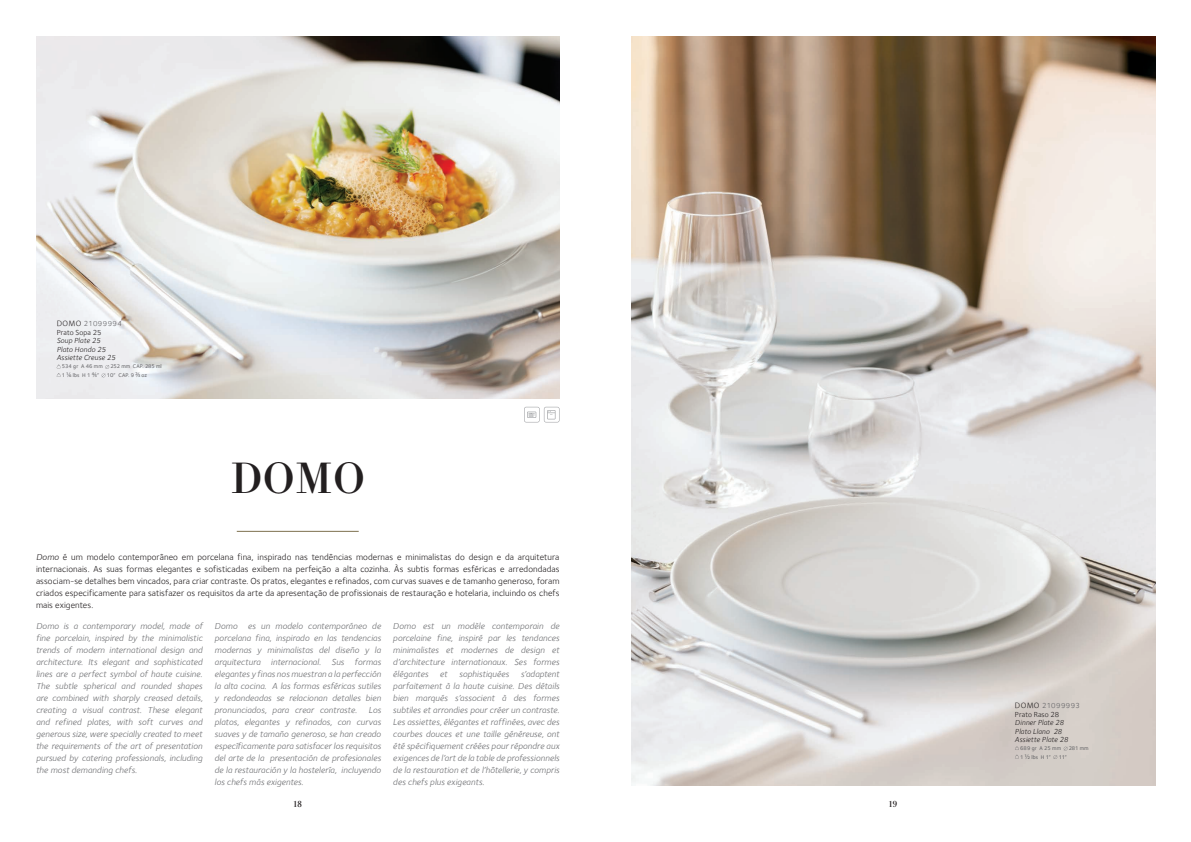
<style>
.page{position:relative;width:1191px;height:842px;background:#fff}
.page>*{position:absolute;margin:0;border:0;box-sizing:border-box;transform-origin:0 0}
.t1{font:700 45px "Andrade Pro";color:#231f20}
.t2{font:italic 9px/12px "Foundry Sterling";letter-spacing:.01em;color:#6c6d70;text-align:justify}
.t3{font:9px/12px "Foundry Sterling";letter-spacing:.01em;color:#231f20;text-align:justify}
.t4{font:700 9px "Andrade Pro";color:#231f20}
.t5{font:italic 7.5px/8.5px "Foundry Sterling";letter-spacing:.015em;color:#231f20}
.t6{font:7.5px/8.5px "Foundry Sterling";letter-spacing:.015em;color:#231f20}
.t7{font:500 5.5px "Foundry Sterling";letter-spacing:.015em;color:#636366}
.s1{font-family:"Foundry Sterling Book Expert";font-size:8px}
.s2{color:#636366}
.s3{font-family:"Myriad Pro";font-weight:400;font-size:7px}
.s4{font-family:"Myriad Pro";font-weight:400}
.s5{font-style:italic}
</style>
<div class="page">
<hr style="left:237px;top:531px;width:122px;height:1px;background:#7d704f">
<img style="left:631px;top:36px;width:524px;height:749px">
<img style="left:36px;top:36px;width:523px;height:362px">
<svg style="left:57px;top:364px;width:4px;height:13px"></svg>
<svg style="left:102px;top:365px;width:7px;height:12px"></svg>
<svg style="left:1063px;top:747px;width:4px;height:3px"></svg>
<svg style="left:1014px;top:746px;width:5px;height:12px"></svg>
<svg style="left:1053px;top:755px;width:4px;height:4px"></svg>
<svg style="left:524px;top:407px;width:35px;height:15px"></svg>
<p class="t6" style="left:57px;top:319px;width:67px"><span class="s1">DOMO</span> <span class="s2">21099994<br></span>Prato Sopa 25</p>
<p class="t5" style="left:57px;top:336px;width:60px">Soup Plate 25<br>Plato Hondo 25<br>Assiette Creuse 25</p>
<p class="t7" style="left:62px;top:363px;width:42px">534 gr A 46 mm</p>
<p class="t7" style="left:110px;top:363px;width:53px">252 mm CAP. 285 ml</p>
<p class="t7" style="left:62px;top:372px;width:39px">1 <span class="s3">1/6</span> lbs H 1 <span class="s3">4/5</span><span class="s4">”</span></p>
<p class="t7" style="left:107px;top:372px;width:42px">10<span class="s4">”</span> CAP. 9 <span class="s3">2/3</span> oz</p>
<h1 class="t1" style="left:230px;top:448px;width:136px">DOMO</h1>
<p class="t3" style="left:36px;top:551px;width:525px"><span class="s5">Domo</span> é um modelo contemporâneo em porcelana fina, inspirado nas tendências modernas e minimalistas do design e da arquitetura internacionais. As suas formas elegantes e sofisticadas exibem na perfeição a alta cozinha. Às subtis formas esféricas e arredondadas associam-se detalhes bem vincados, para criar contraste. Os pratos, elegantes e refinados, com curvas suaves e de tamanho generoso, foram criados especificamente para satisfazer os requisitos da arte da apresentação de profissionais de restauração e hotelaria, incluindo os chefs mais exigentes.</p>
<p class="t2" style="left:36px;top:620px;width:168px">Domo is a contemporary model, made of fine porcelain, inspired by the minimalistic trends of modern international design and architecture. Its elegant and sophisticated lines are a perfect symbol of haute cuisine.<br>The subtle spherical and rounded shapes are combined with sharply creased details, creating a visual contrast. These elegant and refined plates, with soft curves and generous size, were specially created to meet the requirements of the art of presentation pursued by catering professionals, including the most demanding chefs.</p>
<p class="t2" style="left:214px;top:620px;width:168px">Domo es un modelo contemporáneo de porcelana fina, inspirado en las tendencias modernas y minimalistas del diseño y la arquitectura internacional. Sus formas elegantes y finas nos muestran a la perfección la alta cocina. A las formas esféricas sutiles y redondeadas se relacionan detalles bien pronunciados, para crear contraste.</p>
<p class="t2" style="left:214px;top:704px;width:168px;text-indent:154px">Los platos, elegantes y refinados, con curvas suaves y de tamaño generoso, se han creado específicamente para satisfacer los requisitos del arte de la presentación de profesionales de la restauración y la hostelería, incluyendo los chefs más exigentes.</p>
<p class="t2" style="left:393px;top:620px;width:168px">Domo est un modèle contemporain de porcelaine fine, inspiré par les tendances minimalistes et modernes de design et d’architecture internationaux. Ses formes élégantes</p>
<p class="t2" style="left:393px;top:668px;width:168px;text-indent:128px">s’adaptent parfaitement à la haute cuisine. Des détails bien marqués s’associent à des formes subtiles et arrondies pour créer un contraste.<br>Les assiettes, élégantes et raffinées, avec des courbes douces et une taille généreuse, ont été spécifiquement créées pour répondre aux exigences de l’art de la table de professionnels de la restauration et de l’hôtellerie, y compris des chefs plus exigeants.</p>
<p class="t2" style="left:440px;top:668px;width:9px">et</p>
<p class="t2" style="left:459px;top:668px;width:52px">sophistiquées</p>
<p class="t4" style="left:293px;top:798px;width:10px">18</p>
<p class="t4" style="left:889px;top:798px;width:10px">19</p>
<p class="t6" style="left:1015px;top:701px;width:66px"><span class="s1">DOMO</span> <span class="s2">21099993<br></span>Prato Raso 28</p>
<p class="t5" style="left:1015px;top:718px;width:55px">Dinner Plate 28<br>Plato Llano 28<br>Assiette Plate 28</p>
<p class="t7" style="left:1020px;top:745px;width:42px">689 gr A 25 mm</p>
<p class="t7" style="left:1068px;top:745px;width:21px">281 mm</p>
<p class="t7" style="left:1020px;top:753px;width:32px">1 <span class="s3">1/2</span> lbs H 1<span class="s4">”</span></p>
<p class="t7" style="left:1058px;top:753px;width:10px">11<span class="s4">”</span></p>
</div>
